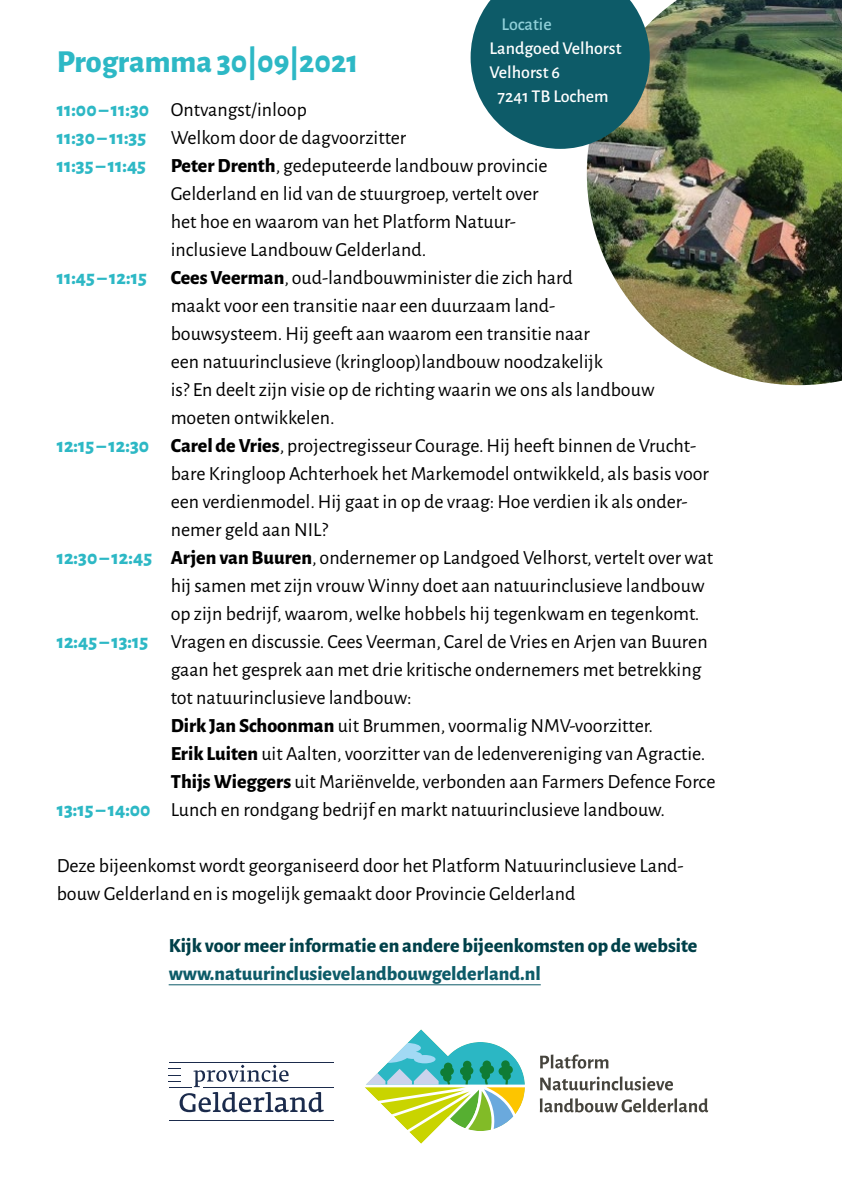
<style>
.page{position:relative;width:842px;height:1191px;background:#fff}
.page>*{position:absolute;margin:0;border:0;box-sizing:border-box;transform-origin:0 0}
.t1{font:800 32px "Alegreya Sans";color:#2db8c5}
.t2{font:20px/28px "Alegreya Sans";color:#000}
.t3{font:800 20px "Alegreya Sans";color:#004049}
.t4{font:800 20px "Alegreya Sans";color:#0d5b68}
.t5{font:500 18px "Alegreya Sans";color:#fff}
.t6{font:500 18px "Alegreya Sans";color:#90d0d9}
.s1{font-weight:800;color:#2db8c5}
.s2{font-weight:800}
</style>
<div class="page">
<img style="left:587px;top:0;width:255px;height:385px">
<hr style="left:169px;top:1062px;width:164px;height:1px;background:#1b2b4c">
<svg style="left:169px;top:1064px;width:155px;height:48px"></svg>
<hr style="left:203px;top:1087px;width:130px;height:1px;background:#1b2b4c">
<hr style="left:169px;top:1120px;width:164px;height:1px;background:#1b2b4c">
<svg style="left:540px;top:1054px;width:68px;height:14px"></svg>
<svg style="left:540px;top:1076px;width:133px;height:14px"></svg>
<svg style="left:540px;top:1098px;width:168px;height:14px"></svg>
<svg style="left:365px;top:1029px;width:160px;height:115px"></svg>
<hr style="left:169px;top:984px;width:372px;height:1px;background:#0d5b68">
<svg style="left:471px;top:0;width:179px;height:149px;background:#2b6c75"></svg>
<p class="t6" style="left:502px;top:12px;width:52px">Locatie</p>
<p class="t5" style="left:490px;top:36px;width:133px">Landgoed Velhorst</p>
<p class="t5" style="left:490px;top:60px;width:72px">Velhorst 6</p>
<p class="t5" style="left:498px;top:84px;width:112px">7241 TB Lochem</p>
<h1 class="t1" style="left:57px;top:37px;width:303px">Programma 30|09|2021</h1>
<p class="t2" style="left:57px;top:95px;width:252px"><span class="s1">11:00 – 11:30</span> Ontvangst/inloop</p>
<p class="t2" style="left:57px;top:123px;width:351px"><span class="s1">11:30 – 11:35</span> Welkom door de dagvoorzitter</p>
<p class="t2" style="left:57px;top:151px;width:492px"><span class="s1">11:35 – 11:45</span> <span class="s2">Peter Drenth</span>, gedeputeerde landbouw provincie</p>
<p class="t2" style="left:171px;top:179px;width:369px">Gelderland en lid van de stuurgroep, vertelt over</p>
<p class="t2" style="left:171px;top:207px;width:347px">het hoe en waarom van het Platform Natuur-</p>
<p class="t2" style="left:171px;top:235px;width:257px">inclusieve Landbouw Gelderland.</p>
<p class="t2" style="left:57px;top:263px;width:518px"><span class="s1">11:45 – 12:15</span> <span class="s2">Cees Veerman</span>, oud-landbouwminister die zich hard</p>
<p class="t2" style="left:171px;top:291px;width:386px">maakt voor een transitie naar een duurzaam land-</p>
<p class="t2" style="left:171px;top:319px;width:421px">bouwsysteem. Hij geeft aan waarom een transitie naar</p>
<p class="t2" style="left:171px;top:347px;width:434px">een natuurinclusieve (kringloop)landbouw noodzakelijk</p>
<p class="t2" style="left:171px;top:375px;width:485px">is? En deelt zijn visie op de richting waarin we ons als landbouw</p>
<p class="t2" style="left:171px;top:403px;width:166px">moeten ontwikkelen.</p>
<p class="t2" style="left:57px;top:431px;width:641px"><span class="s1">12:15 – 12:30</span> <span class="s2">Carel de Vries</span>, projectregisseur Courage. Hij heeft binnen de Vrucht-</p>
<p class="t2" style="left:171px;top:459px;width:540px">bare Kringloop Achterhoek het Markemodel ontwikkeld, als basis voor</p>
<p class="t2" style="left:171px;top:487px;width:518px">een verdienmodel. Hij gaat in op de vraag: Hoe verdien ik als onder-</p>
<p class="t2" style="left:171px;top:515px;width:159px">nemer geld aan NIL?</p>
<p class="t2" style="left:57px;top:543px;width:658px"><span class="s1">12:30 – 12:45</span> <span class="s2">Arjen van Buuren</span>, ondernemer op Landgoed Velhorst, vertelt over wat</p>
<p class="t2" style="left:171px;top:571px;width:535px">hij samen met zijn vrouw Winny doet aan natuurinclusieve landbouw</p>
<p class="t2" style="left:171px;top:599px;width:530px">op zijn bedrijf, waarom, welke hobbels hij tegenkwam en tegenkomt.</p>
<p class="t2" style="left:57px;top:627px;width:652px"><span class="s1">12:45 – 13:15</span> Vragen en discussie. Cees Veerman, Carel de Vries en Arjen van Buuren</p>
<p class="t2" style="left:171px;top:655px;width:532px">gaan het gesprek aan met drie kritische ondernemers met betrekking</p>
<p class="t2" style="left:171px;top:683px;width:243px">tot natuurinclusieve landbouw:</p>
<p class="t2" style="left:171px;top:711px;width:484px"><span class="s2">Dirk Jan Schoonman</span> uit Brummen, voormalig NMV-voorzitter.</p>
<p class="t2" style="left:171px;top:739px;width:536px"><span class="s2">Erik Luiten</span> uit Aalten, voorzitter van de ledenvereniging van Agractie.</p>
<p class="t2" style="left:171px;top:767px;width:546px"><span class="s2">Thijs Wieggers</span> uit Mariënvelde, verbonden aan Farmers Defence Force</p>
<p class="t2" style="left:57px;top:795px;width:610px"><span class="s1">13:15 – 14:00</span> Lunch en rondgang bedrijf en markt natuurinclusieve landbouw.</p>
<p class="t2" style="left:57px;top:851px;width:629px">Deze bijeenkomst wordt georganiseerd door het Platform Natuurinclusieve Land&shy;bouw Gelderland en is mogelijk gemaakt door Provincie Gelderland</p>
<p class="t3" style="left:169px;top:930px;width:530px">Kijk voor meer informatie en andere bijeenkomsten op de website</p>
<p class="t4" style="left:169px;top:958px;width:374px">www.natuurinclusievelandbouwgelderland.nl</p>
</div>
